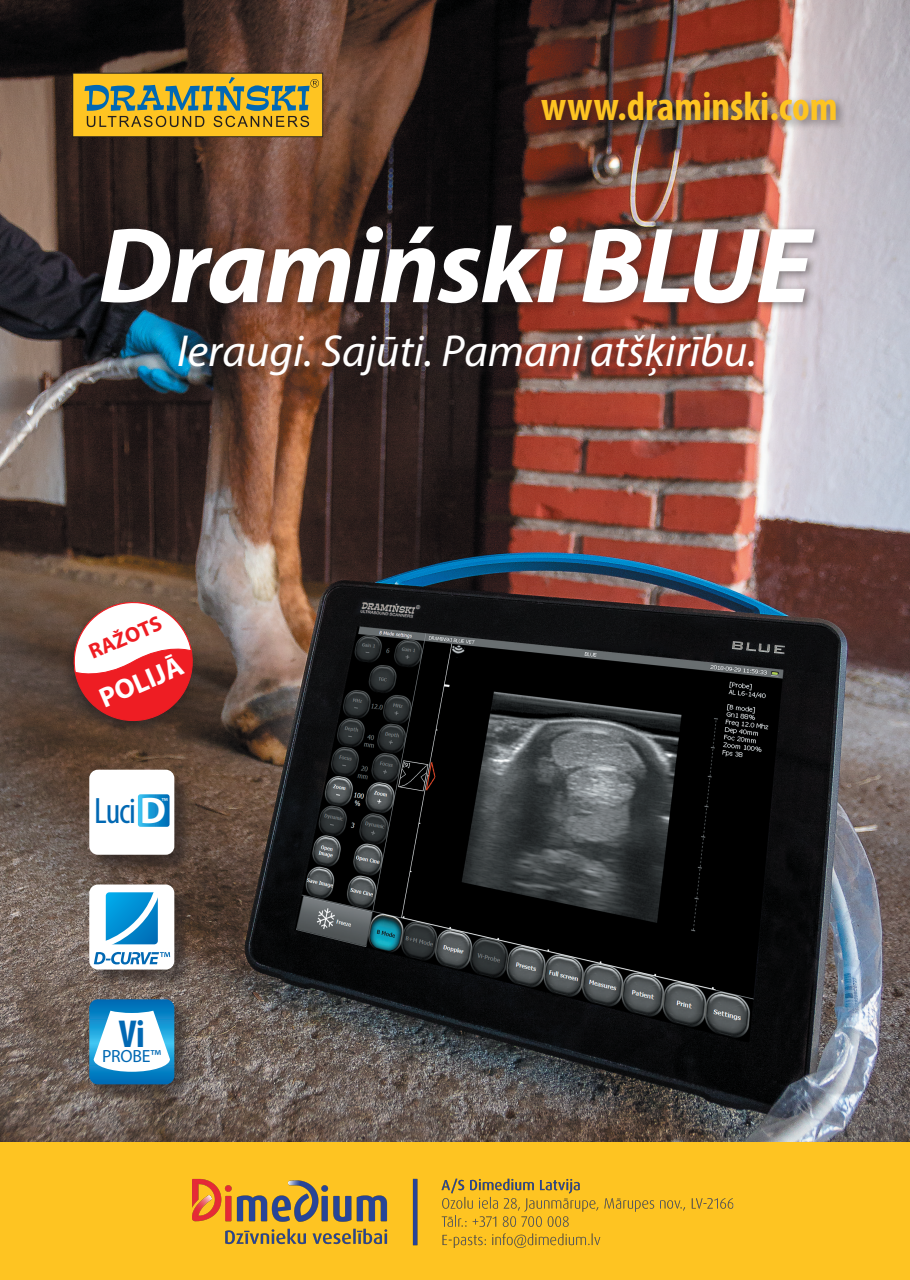
<style>
.page{position:relative;width:910px;height:1280px;background:#fff}
.page>*{position:absolute;margin:0;border:0;box-sizing:border-box;transform-origin:0 0}
.t1{font:italic 700 108px "Myriad Pro";letter-spacing:-.02em;color:#fff}
.t2{font:italic 45px "Myriad Pro";color:#fff}
.t3{font:700 condensed 40.95px "Myriad Pro";color:#fec422}
.t4{font:700 condensed 39.15px "Myriad Pro";color:#0168b3}
.t5{font:condensed 36.9px "Myriad Pro";color:#0168b3}
.t6{font:700 28.05px "Myriad Pro";color:#fff}
.t7{font:700 21.3px "Myriad Pro";color:#ee1d23}
.t8{font:17.7px "Myriad Pro";letter-spacing:-.015em;color:#0168b3}
.t9{font:10.35px "Myriad Pro";color:#fff}
.s1{font-weight:700;font-stretch:normal;font-size:37.2px;color:#fff}
</style>
<div class="page">
<img style="left:0;top:0;width:910px;height:1142px">
<div style="left:537px;top:87px;width:310px;height:44px;background:#231f20;opacity:.5"></div>
<div style="left:0;top:1142px;width:910px;height:138px;background:#fec422"></div>
<svg style="left:72px;top:73px;width:251px;height:64px;background:#c1a73a"></svg>
<div style="left:96px;top:220px;width:729px;height:94px;background:#231f20;opacity:.5"></div>
<div style="left:186px;top:336px;width:542px;height:41px;background:#231f20;opacity:.5"></div>
<div style="left:63px;top:599px;width:135px;height:136px;background:#231f20;opacity:.5"></div>
<svg style="left:68px;top:596px;width:129px;height:131px"></svg>
<div style="left:92px;top:772px;width:101px;height:101px;background:#231f20;opacity:.5"></div>
<div style="left:89px;top:770px;width:85px;height:85px;background:#fff;border-radius:9px"></div>
<svg style="left:138px;top:794px;width:32px;height:33px"></svg>
<div style="left:92px;top:887px;width:101px;height:101px;background:#231f20;opacity:.5"></div>
<div style="left:89px;top:884px;width:85px;height:85px;background:#fff;border-radius:9px"></div>
<svg style="left:94px;top:884px;width:76px;height:80px"></svg>
<div style="left:92px;top:1002px;width:101px;height:101px;background:#231f20;opacity:.5"></div>
<svg style="left:89px;top:999px;width:85px;height:85px"></svg>
<img style="left:192px;top:1178px;width:542px;height:71px">
<p class="t3" style="left:541px;top:81px;width:298px">www.draminski.com</p>
<h1 class="t1" style="left:98px;top:196px;width:715px">Dramiński BLUE</h1>
<p class="t2" style="left:177px;top:323px;width:581px">Ieraugi. Sajūti. Pamani atšķirību.</p>
<p class="t7" style="left:85px;top:640px;width:79px;rotate:-23deg">RAŽOTS</p>
<p class="t6" style="left:93px;top:682px;width:90px;rotate:-23deg">POLIJĀ</p>
<p class="t9" style="left:161px;top:795px;width:8px">™</p>
<p class="t5" style="left:94px;top:791px;width:73px">Luci<span class="s1">D</span></p>
<p class="t4" style="left:119px;top:1009px;width:28px">Vi</p>
<p class="t8" style="left:102px;top:1045px;width:61px">PROBE™</p>
</div>
